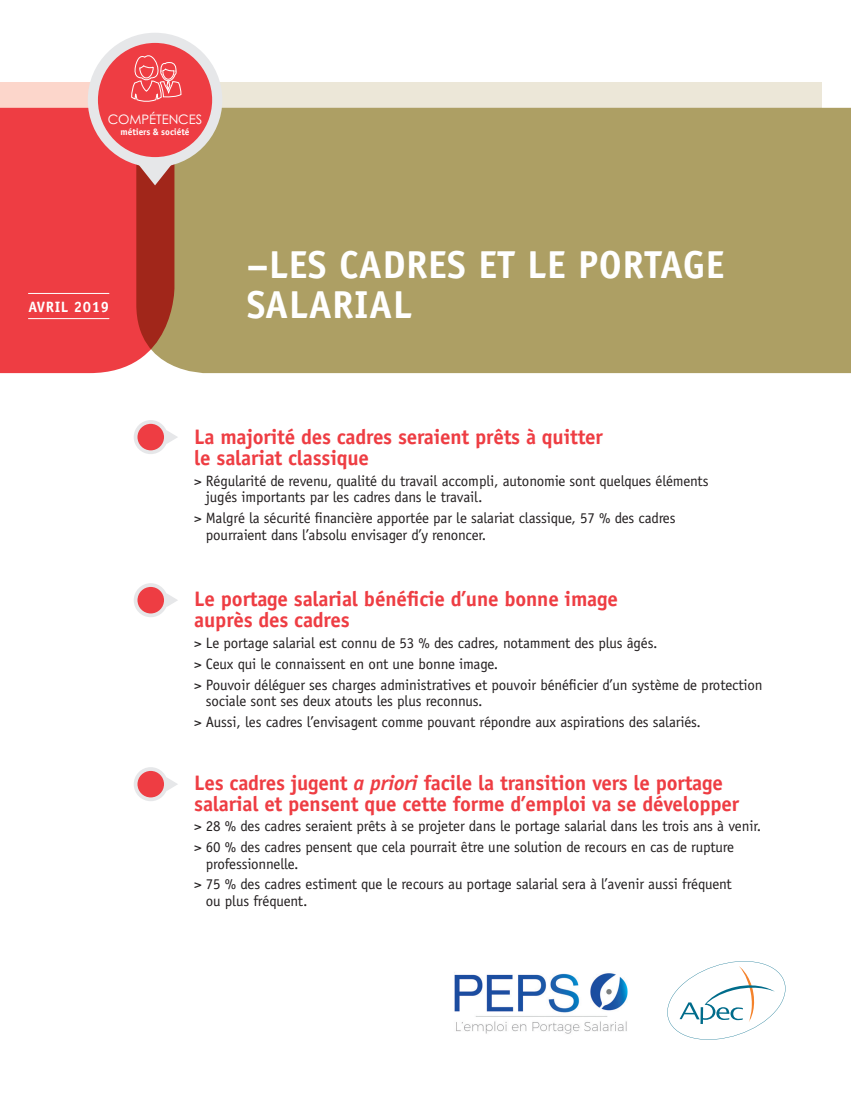
<style>
.page{position:relative;width:851px;height:1106px;background:#fff}
.page>*{position:absolute;margin:0;border:0;box-sizing:border-box;transform-origin:0 0}
.t1{font:700 39px/40.5px "Officina Sans";letter-spacing:.01em;color:#fff}
.t2{font:700 21px/21px "Officina Sans";letter-spacing:-.01em;color:#ee3d43}
.t3{font:15px/20.7px "Officina Sans";letter-spacing:-.01em;color:#231f20}
.t4{font:700 15px "Officina Sans";letter-spacing:.04em;color:#fff}
.t5{font:13.05px "Century Gothic";letter-spacing:-.005em;color:#fff}
.t6{font:700 9.3px "Officina Sans";letter-spacing:-.005em;color:#fff}
.s1{font-style:italic}
</style>
<div class="page">
<div style="left:0;top:82px;width:137px;height:26px;background:#fcd6cb"></div>
<div style="left:0;top:108px;width:136px;height:265px;background:#ee3d43"></div>
<div style="left:166px;top:82px;width:655px;height:26px;background:#ece7d8"></div>
<div style="left:136px;top:108px;width:714px;height:265px;background:#ad9f64"></div>
<hr style="left:28px;top:293px;width:81px;height:1px;background:#fff">
<hr style="left:28px;top:318px;width:81px;height:1px;background:#fff">
<svg style="left:167px;top:431px;width:11px;height:13px"></svg>
<div style="left:136px;top:422px;width:30px;height:30px;background:#ee3d43;border-radius:50%"></div>
<div style="left:134px;top:420px;width:34px;height:34px;border:4px solid #e6e7e9;border-radius:50%"></div>
<svg style="left:167px;top:594px;width:11px;height:13px"></svg>
<div style="left:136px;top:585px;width:30px;height:30px;background:#ee3d43;border-radius:50%"></div>
<div style="left:134px;top:583px;width:34px;height:34px;border:4px solid #e6e7e9;border-radius:50%"></div>
<svg style="left:167px;top:778px;width:11px;height:13px"></svg>
<div style="left:136px;top:769px;width:30px;height:30px;background:#ee3d43;border-radius:50%"></div>
<div style="left:134px;top:767px;width:34px;height:34px;border:4px solid #e6e7e9;border-radius:50%"></div>
<svg style="left:667px;top:961px;width:119px;height:79px"></svg>
<svg style="left:135px;top:164px;width:40px;height:21px"></svg>
<div style="left:93px;top:38px;width:124px;height:124px;background:#ee3d43;border-radius:50%"></div>
<div style="left:88px;top:33px;width:134px;height:134px;border:10px solid #e6e7e9;border-radius:50%"></div>
<svg style="left:131px;top:46px;width:51px;height:56px"></svg>
<img style="left:454px;top:972px;width:174px;height:62px">
<p class="t5" style="left:108px;top:112px;width:96px">COMPÉTENCES</p>
<p class="t6" style="left:121px;top:126px;width:70px">métiers &amp; société</p>
<p class="t4" style="left:28px;top:297px;width:82px">AVRIL 2019</p>
<h1 class="t1" style="left:247px;top:244px;width:479px">–LES CADRES ET LE PORTAGE<br>SALARIAL</h1>
<h2 class="t2" style="left:194px;top:426px;width:410px">La majorité des cadres seraient prêts à quitter le salariat classique</h2>
<p class="t3" style="left:206px;top:472px;width:504px;line-height:16.5px;text-indent:-12px">&gt; Régularité de revenu, qualité du travail accompli, autonomie sont quelques éléments jugés importants par les cadres dans le travail.</p>
<p class="t3" style="left:206px;top:510px;width:471px;line-height:16.5px;text-indent:-12px">&gt; Malgré la sécurité financière apportée par le salariat classique, 57 % des cadres pourraient dans l’absolu envisager d’y renoncer.</p>
<h2 class="t2" style="left:194px;top:588px;width:425px">Le portage salarial bénéficie d’une bonne image auprès des cadres</h2>
<p class="t3" style="left:194px;top:633px;width:569px">&gt; Le portage salarial est connu de 53 % des cadres, notamment des plus âgés.<br>&gt; Ceux qui le connaissent en ont une bonne image.<br>&gt; Pouvoir déléguer ses charges administratives et pouvoir bénéficier d’un système de protection</p>
<p class="t3" style="left:194px;top:691px;width:508px;text-indent:12px">sociale sont ses deux atouts les plus reconnus.<br>&gt; Aussi, les cadres l’envisagent comme pouvant répondre aux aspirations des salariés.</p>
<h2 class="t2" style="left:194px;top:771px;width:546px">Les cadres jugent <span class="s1">a priori</span> facile la transition vers le portage salarial et pensent que cette forme d’emploi va se développer</h2>
<p class="t3" style="left:194px;top:816px;width:568px">&gt; 28 % des cadres seraient prêts à se projeter dans le portage salarial dans les trois ans à venir. &gt; 60 % des cadres pensent que cela pourrait être une solution de recours en cas de rupture</p>
<p class="t3" style="left:194px;top:853px;width:539px;text-indent:12px">professionnelle.<br>&gt; 75 % des cadres estiment que le recours au portage salarial sera à l’avenir aussi fréquent</p>
<p class="t3" style="left:206px;top:890px;width:103px">ou plus fréquent.</p>
</div>
